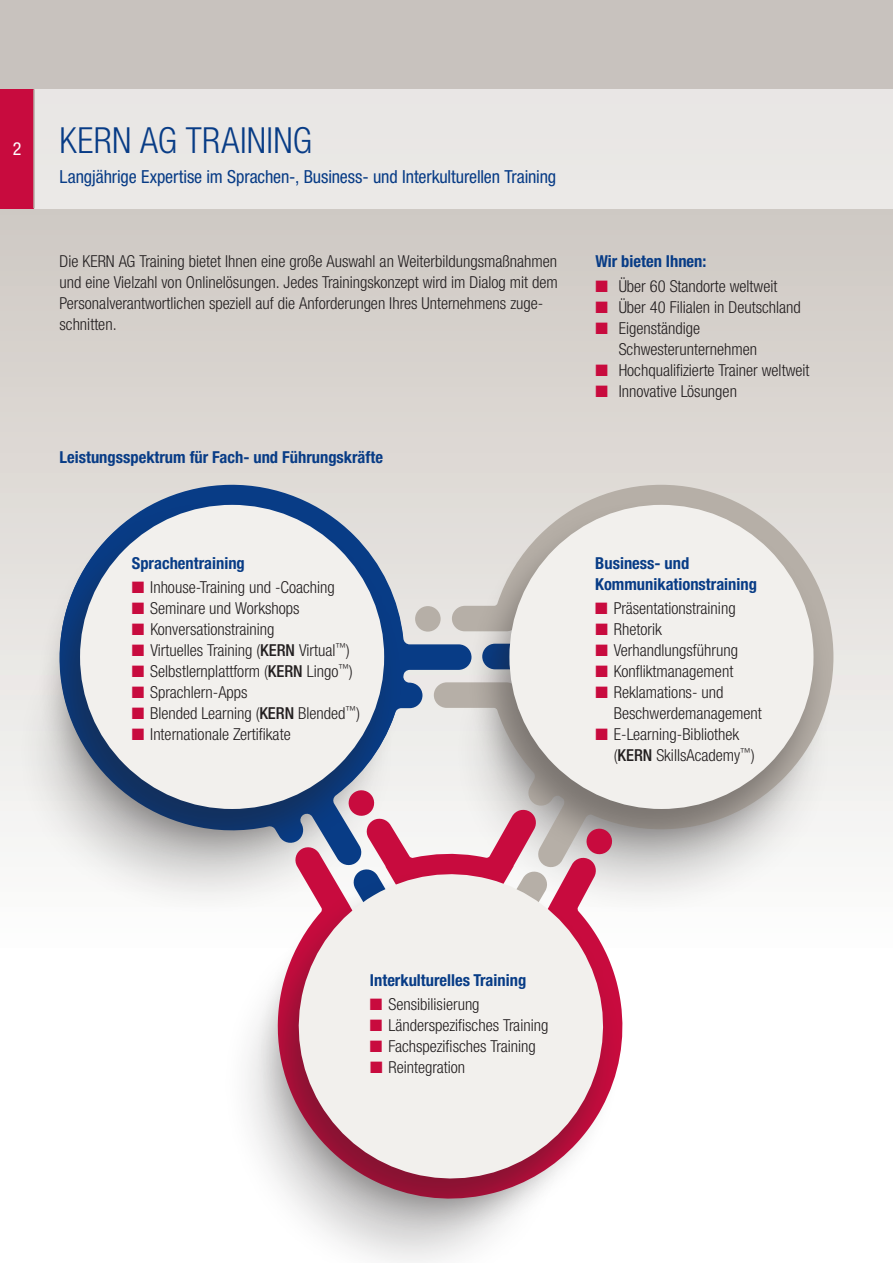
<style>
.page{position:relative;width:893px;height:1263px;background:#fff}
.page>*{position:absolute;margin:0;border:0;box-sizing:border-box;transform-origin:0 0}
.t1{font:300 condensed 36px "Helvetica Neue LTW1 G";letter-spacing:.01em;color:#083c86}
.t2{font:condensed 18px "Helvetica Neue LTW1 G";letter-spacing:-.01em;color:#083c86}
.t3{font:condensed 18px "Helvetica Neue LTW1 G";color:#fff}
.t4{font:300 condensed 16.5px/21px "Helvetica Neue LTW1 G";color:#231f20}
.t5{font:700 condensed 16.5px/21px "Helvetica Neue LTW1 G";color:#083c86}
.s1{color:#c80b3e}
.s2{font-weight:500}
</style>
<div class="page">
<div style="left:0;top:0;width:893px;height:1263px;background:linear-gradient(to bottom,#c6c0ba,#fff)"></div>
<div style="left:0;top:89px;width:893px;height:119px;background:#e9e7e5"></div>
<div style="left:0;top:89px;width:34px;height:119px;background:#c80b3e"></div>
<hr style="left:33px;top:89px;width:2px;height:119px;background:#b6afa7">
<div style="left:14px;top:583px;width:384px;height:335px;background:#231f20;opacity:.25"></div>
<svg style="left:410px;top:484px;width:62px;height:324px;background:#cdd0d6"></svg>
<svg style="left:54px;top:480px;width:356px;height:387px;background:#b9c0ca"></svg>
<div style="left:37px;top:499px;width:367px;height:367px;background:#231f20;opacity:.4"></div>
<svg style="left:80px;top:505px;width:304px;height:304px;background:#d1d5db"></svg>
<div style="left:451px;top:583px;width:384px;height:335px;background:#231f20;opacity:.25"></div>
<svg style="left:434px;top:485px;width:399px;height:384px;background:#d3d3d2"></svg>
<div style="left:466px;top:499px;width:367px;height:367px;background:#231f20;opacity:.4"></div>
<svg style="left:509px;top:505px;width:304px;height:304px;background:#e5e2df"></svg>
<div style="left:219px;top:918px;width:348px;height:345px;background:#231f20;opacity:.25"></div>
<svg style="left:277px;top:808px;width:349px;height:394px"></svg>
<svg style="left:347px;top:788px;width:29px;height:30px"></svg>
<svg style="left:585px;top:827px;width:29px;height:29px"></svg>
<div style="left:256px;top:868px;width:366px;height:367px;background:#231f20;opacity:.4"></div>
<svg style="left:293px;top:869px;width:315px;height:315px;background:#e5cbd0"></svg>
<p class="t3" style="left:13px;top:138px;width:10px">2</p>
<h1 class="t1" style="left:60px;top:120px;width:254px">KERN AG TRAINING</h1>
<p class="t2" style="left:60px;top:166px;width:498px">Langjährige Expertise im Sprachen-, Business- und Interkulturellen Training</p>
<p class="t4" style="left:60px;top:251px;width:500px">Die KERN AG Training bietet Ihnen eine große Auswahl an Weiterbildungsmaßnahmen und eine Vielzahl von Onlinelösungen. Jedes Trainingskonzept wird im Dialog mit dem Personalverantwortlichen speziell auf die Anforderungen Ihres Unternehmens zuge&shy;schnitten.</p>
<p class="t5" style="left:595px;top:251px;width:113px">Wir bieten Ihnen:</p>
<p class="t4" style="left:595px;top:276px;width:184px"><span class="s1">■</span> Über 60 Standorte weltweit</p>
<p class="t4" style="left:595px;top:297px;width:207px"><span class="s1">■</span> Über 40 Filialen in Deutschland</p>
<p class="t4" style="left:619px;top:318px;width:140px;text-indent:-23px"><span class="s1">■</span> Eigenständige<br>Schwesterunternehmen</p>
<p class="t4" style="left:595px;top:360px;width:216px"><span class="s1">■</span> Hochqualifizierte Trainer weltweit</p>
<p class="t4" style="left:595px;top:381px;width:143px"><span class="s1">■</span> Innovative Lösungen</p>
<p class="t5" style="left:60px;top:446px;width:325px">Leistungsspektrum für Fach- und Führungskräfte</p>
<p class="t5" style="left:132px;top:553px;width:115px">Sprachentraining</p>
<p class="t4" style="left:132px;top:577px;width:205px"><span class="s1">■</span> Inhouse-Training und -Coaching</p>
<p class="t4" style="left:132px;top:598px;width:169px"><span class="s1">■</span> Seminare und Workshops</p>
<p class="t4" style="left:132px;top:619px;width:144px"><span class="s1">■</span> Konversationstraining</p>
<p class="t4" style="left:132px;top:640px;width:220px"><span class="s1">■</span> Virtuelles Training (<span class="s2">KERN</span> Virtual<sup>™</sup>)</p>
<p class="t4" style="left:132px;top:661px;width:223px"><span class="s1">■</span> Selbstlernplattform (<span class="s2">KERN</span> Lingo<sup>™</sup>)</p>
<p class="t4" style="left:132px;top:682px;width:117px"><span class="s1">■</span> Sprachlern-Apps</p>
<p class="t4" style="left:132px;top:703px;width:230px"><span class="s1">■</span> Blended Learning (<span class="s2">KERN</span> Blended<sup>™</sup>)</p>
<p class="t4" style="left:132px;top:724px;width:160px"><span class="s1">■</span> Internationale Zertifikate</p>
<p class="t5" style="left:595px;top:553px;width:163px">Business- und<br>Kommunikationstraining</p>
<p class="t4" style="left:595px;top:598px;width:142px"><span class="s1">■</span> Präsentationstraining</p>
<p class="t4" style="left:595px;top:619px;width:68px"><span class="s1">■</span> Rhetorik</p>
<p class="t4" style="left:595px;top:640px;width:144px"><span class="s1">■</span> Verhandlungsführung</p>
<p class="t4" style="left:595px;top:661px;width:139px"><span class="s1">■</span> Konfliktmanagement</p>
<p class="t4" style="left:614px;top:682px;width:149px;text-indent:-18px"><span class="s1">■</span> Reklamations- und<br>Beschwerdemanagement</p>
<p class="t4" style="left:614px;top:724px;width:142px;text-indent:-18px"><span class="s1">■</span> E-Learning-Bibliothek (<span class="s2">KERN</span> SkillsAcademy<sup>™</sup>)</p>
<p class="t5" style="left:370px;top:969px;width:158px">Interkulturelles Training</p>
<p class="t4" style="left:370px;top:994px;width:111px"><span class="s1">■</span> Sensibilisierung</p>
<p class="t4" style="left:370px;top:1015px;width:180px"><span class="s1">■</span> Länderspezifisches Training</p>
<p class="t4" style="left:370px;top:1036px;width:167px"><span class="s1">■</span> Fachspezifisches Training</p>
<p class="t4" style="left:370px;top:1057px;width:97px"><span class="s1">■</span> Reintegration</p>
</div>
